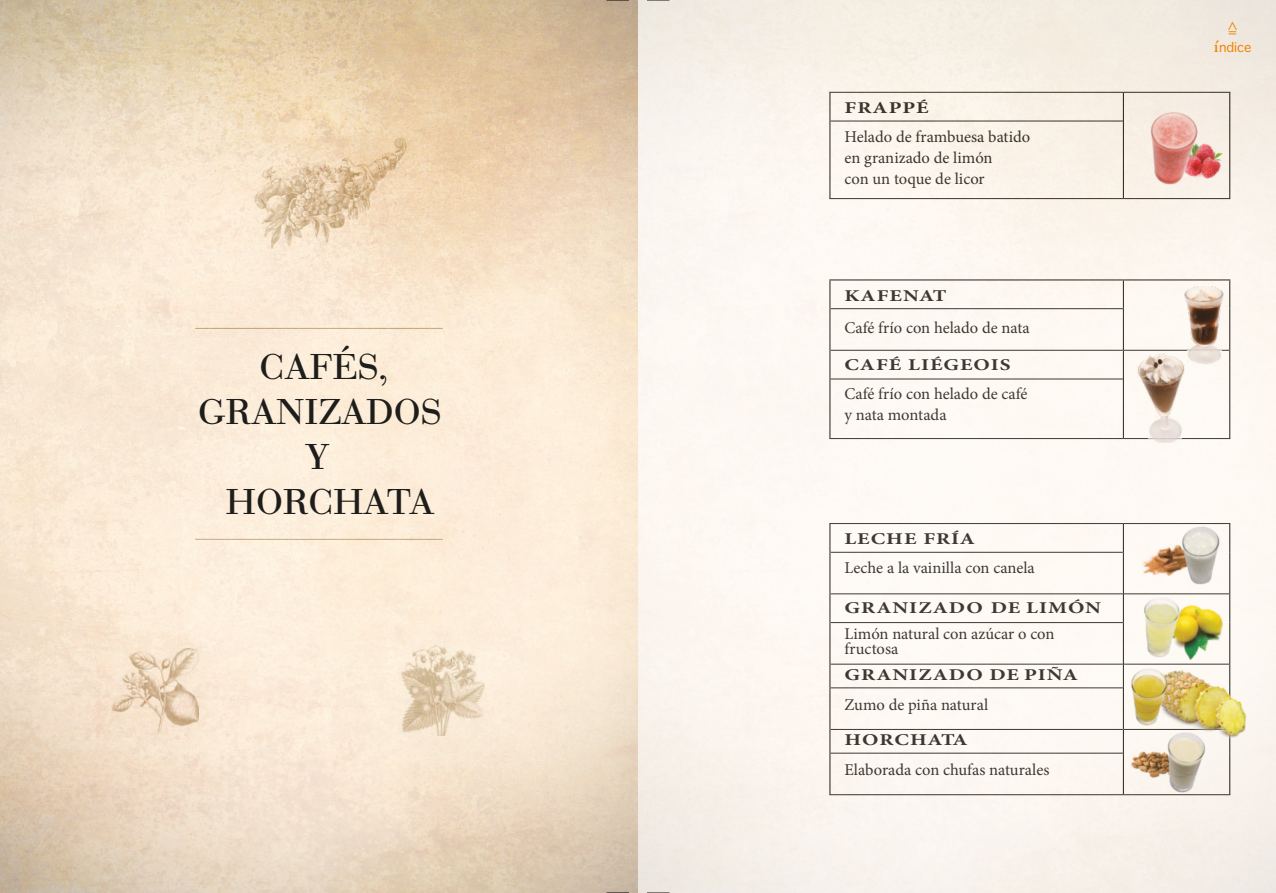
<style>
.page{position:relative;width:1276px;height:893px;background:#fff}
.page>*{position:absolute;margin:0;border:0;box-sizing:border-box;transform-origin:0 0}
.t1{font:37.5px/45px "Bauer Bod T";color:#1d1d1b;text-align:center}
.t2{font:18px "Bauer Bod T";color:#fe8a00}
.t3{font:16.5px/21px "Minion Pro";color:#1d1d1b}
.t4{font:700 16.5px "Minion Pro";letter-spacing:.045em;color:#1d1d1b;scale:1.3 1}
</style>
<div class="page">
<img style="left:0;top:0;width:638px;height:893px">
<svg style="left:606px;top:0;width:23px;height:1px"></svg>
<svg style="left:606px;top:892px;width:23px;height:1px"></svg>
<img style="left:638px;top:0;width:638px;height:893px">
<svg style="left:1227px;top:41px;width:24px;height:11px"></svg>
<svg style="left:1228px;top:22px;width:9px;height:12px"></svg>
<h1 class="t1" style="left:198px;top:348px;width:245px">CAFÉS,<br>GRANIZADOS<br>Y<br>HORCHATA</h1>
<p class="t4" style="left:844px;top:101px;width:66px">FRAPPÉ</p>
<p class="t3" style="left:844px;top:128px;width:187px">Helado de frambuesa batido en granizado de limón<br>con un toque de licor</p>
<p class="t4" style="left:844px;top:289px;width:80px">KAFENAT</p>
<p class="t3" style="left:844px;top:319px;width:187px">Café frío con helado de nata</p>
<p class="t4" style="left:844px;top:358px;width:129px">CAFÉ LIÉGEOIS</p>
<p class="t3" style="left:844px;top:384px;width:184px">Café frío con helado de café y nata montada</p>
<p class="t4" style="left:844px;top:532px;width:102px">LECHE FRÍA</p>
<p class="t3" style="left:844px;top:559px;width:192px">Leche a la vainilla con canela</p>
<p class="t4" style="left:844px;top:601px;width:199px">GRANIZADO DE LIMÓN</p>
<p class="t3" style="left:844px;top:628px;width:212px;line-height:15px">Limón natural con azúcar o con fructosa</p>
<p class="t4" style="left:844px;top:668px;width:181px">GRANIZADO DE PIÑA</p>
<p class="t3" style="left:844px;top:696px;width:145px">Zumo de piña natural</p>
<p class="t4" style="left:844px;top:733px;width:96px">HORCHATA</p>
<p class="t3" style="left:844px;top:761px;width:206px">Elaborada con chufas naturales</p>
<p class="t2" style="left:1213px;top:39px;width:14px">í■</p>
</div>
